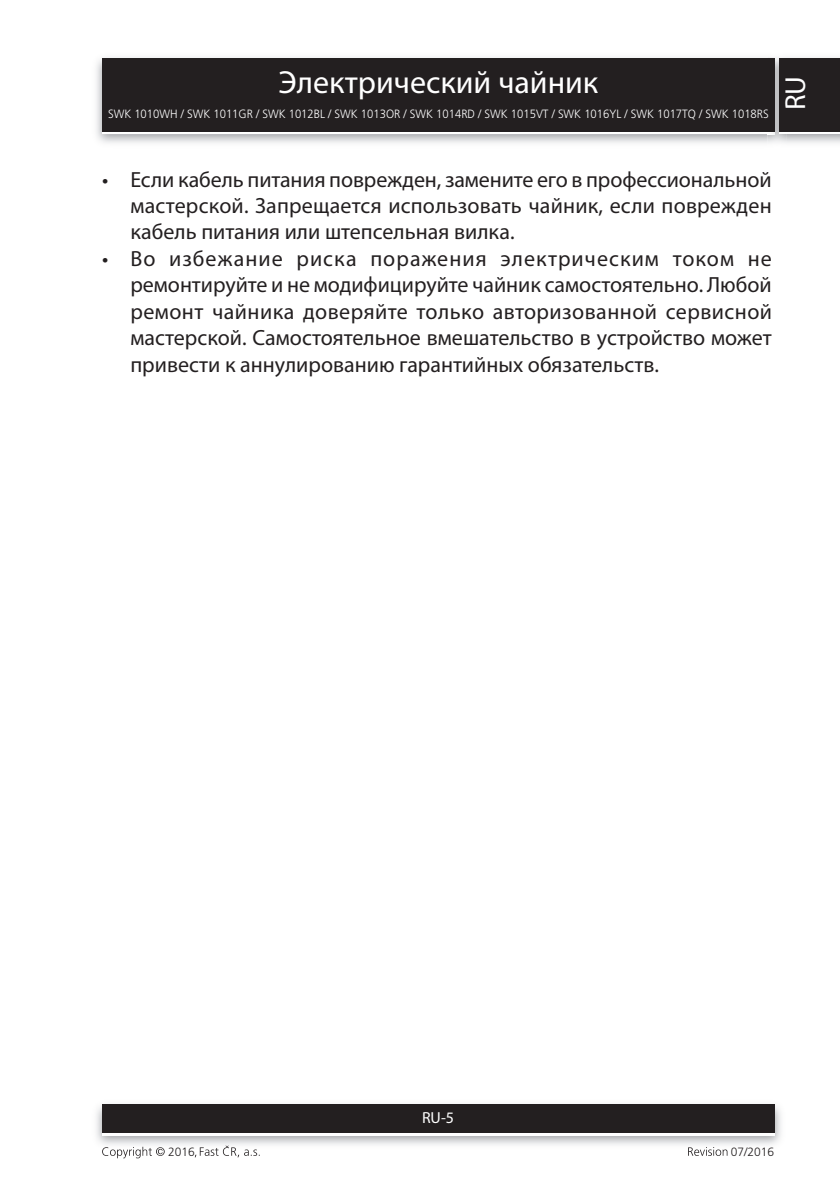
<style>
.page{position:relative;width:840px;height:1191px;background:#fff}
.page>*{position:absolute;margin:0;border:0;box-sizing:border-box;transform-origin:0 0}
.t1{font:32px "Myriad Pro";color:#fff}
.t2{font:29px "Myriad Pro";color:#fff}
.Frutiger_Roman_7{font:22px/26.4px "Myriad Pro";color:#231f20;text-align:justify}
.t3{font:16px "Myriad Pro";color:#fff}
.t4{font:300 12px "Frutiger CE";color:#fff;scale:.94 1}
.t5{font:300 12px "Frutiger CE";color:#231f20}
</style>
<div class="page">
<div style="left:102px;top:61px;width:672px;height:73px;background:linear-gradient(to right,#231f20,#231f20)"></div>
<div style="left:102px;top:58px;width:672px;height:73px;background:#231f20"></div>
<img style="left:96px;top:1104px;width:685px;height:41px">
<div style="left:102px;top:1107px;width:672px;height:28px;background:linear-gradient(to right,#fff,#fff)"></div>
<div style="left:102px;top:1104px;width:672px;height:28px;background:#231f20"></div>
<img style="left:767px;top:55px;width:18px;height:90px">
<svg style="left:767px;top:131px;width:7px;height:3px"></svg>
<img style="left:767px;top:58px;width:7px;height:3px">
<img style="left:767px;top:61px;width:7px;height:70px">
<div style="left:778px;top:61px;width:61px;height:73px;background:linear-gradient(to right,#231f20,#231f20)"></div>
<div style="left:778px;top:58px;width:61px;height:73px;background:#231f20"></div>
<svg style="left:102px;top:1146px;width:63px;height:12px"></svg>
<svg style="left:195px;top:1145px;width:64px;height:12px"></svg>
<svg style="left:688px;top:1147px;width:39px;height:8px"></svg>
<h1 class="t1" style="left:278px;top:62px;width:321px">Электрический чайник</h1>
<p class="t4" style="left:108px;top:107px;width:704px">SWK 1010WH / SWK 1011GR / SWK 1012BL / SWK 1013OR / SWK 1014RD / SWK 1015VT / SWK 1016YL / SWK 1017TQ / SWK 1018RS</p>
<h2 class="t2" style="left:777px;top:110px;width:36px;rotate:-90deg">RU</h2>
<p class="Frutiger_Roman_7" style="left:130px;top:166px;width:642px;text-indent:-28px">• Если кабель питания поврежден, замените его в профессиональной мастерской. Запрещается использовать чайник, если поврежден кабель питания или штепсельная вилка.</p>
<p class="Frutiger_Roman_7" style="left:130px;top:245px;width:642px;text-indent:-28px">• Во избежание риска поражения электрическим током не ремонтируйте и не модифицируйте чайник самостоятельно. Любой ремонт чайника доверяйте только авторизованной сервисной мастерской. Самостоятельное вмешательство в устройство может привести к аннулированию гарантийных обязательств.</p>
<p class="t3" style="left:422px;top:1108px;width:34px">RU-5</p>
<p class="t5" style="left:168px;top:1144px;width:28px">2016</p>
<p class="t5" style="left:730px;top:1144px;width:45px">07/2016</p>
</div>
